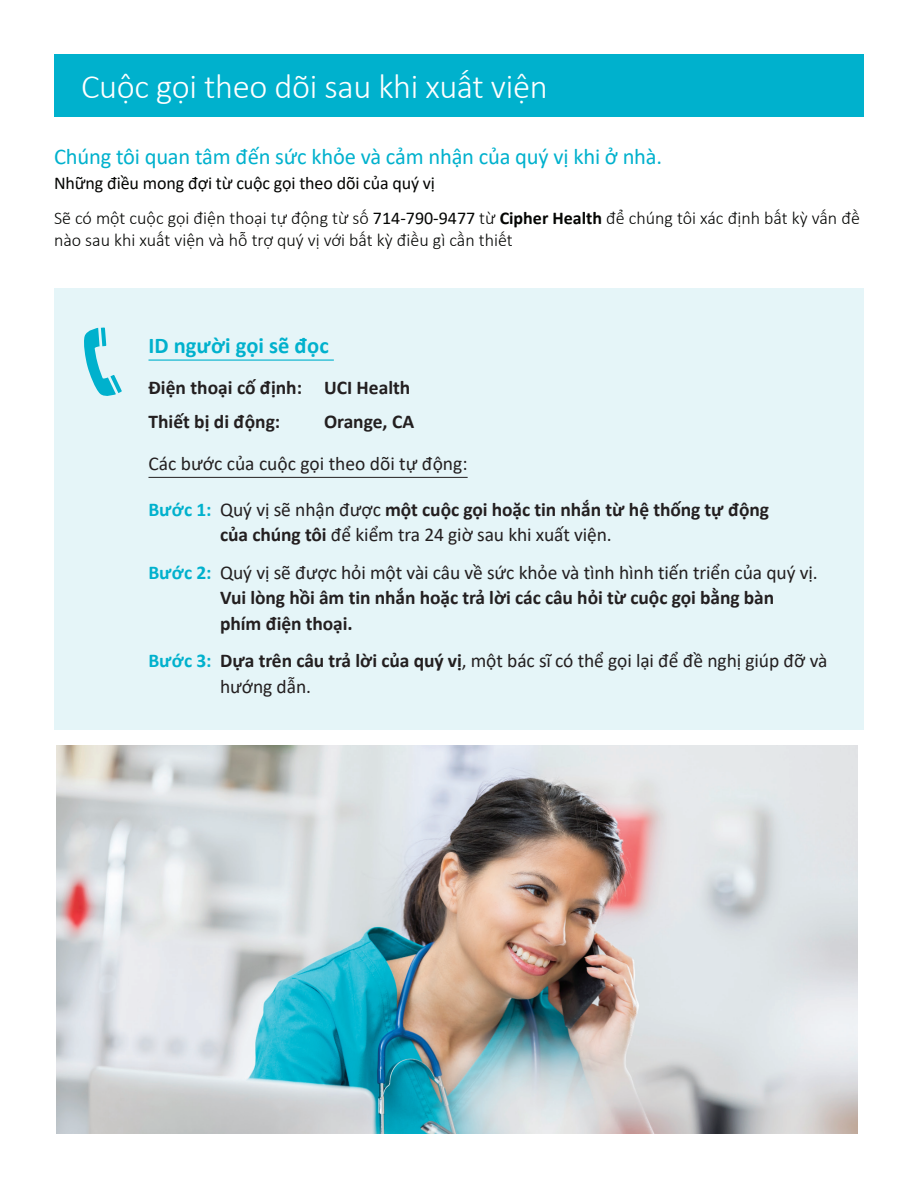
<style>
.page{position:relative;width:918px;height:1188px;background:#fff}
.page>*{position:absolute;margin:0;border:0;box-sizing:border-box;transform-origin:0 0}
.t1{font:300 34.5px "Calibri";letter-spacing:-.01em;color:#fff}
.t2{font:22.5px "Calibri";letter-spacing:-.01em;color:#00b1cd}
.t3{font:700 22.5px "Calibri";color:#00b1cd}
.t4{font:700 19.5px/25.5px "Calibri";letter-spacing:-.005em;color:#231f20}
.t5{font:19.5px/25.5px "Calibri";letter-spacing:-.005em;color:#231f20}
.t6{font:300 18px/35.1px "Calibri";color:#040503}
.s1{font-weight:400}
.s2{font-weight:700}
.s3{color:#00b1cd}
.s4{font-weight:700;color:#00b1cd}
</style>
<div class="page">
<div style="left:54px;top:54px;width:810px;height:63px;background:#00b1cd"></div>
<div style="left:54px;top:289px;width:810px;height:441px;background:#e5f5f8"></div>
<hr style="left:148px;top:360px;width:186px;height:1px;background:#00b1cd">
<hr style="left:148px;top:477px;width:320px;height:1px;background:#231f20">
<svg style="left:84px;top:328px;width:38px;height:68px"></svg>
<img style="left:56px;top:745px;width:801px;height:389px">
<h1 class="t1" style="left:81px;top:65px;width:468px">Cuộc gọi theo dõi sau khi xuất viện</h1>
<p class="t2" style="left:54px;top:141px;width:610px">Chúng tôi quan tâm đến sức khỏe và cảm nhận của quý vị khi ở nhà.</p>
<p class="t6" style="left:54px;top:166px;width:807px"><span class="s1">Những điều mong đợi từ cuộc gọi theo dõi của quý vị<br></span>Sẽ có một cuộc gọi điện thoại tự động từ số <span class="s1">714-790-9477</span> từ <span class="s2">Cipher Health</span> để chúng tôi xác định bất kỳ vấn đề</p>
<p class="t6" style="left:54px;top:222px;width:460px">nào sau khi xuất viện và hỗ trợ quý vị với bất kỳ điều gì cần thiết</p>
<p class="t3" style="left:148px;top:329px;width:182px">ID người gọi sẽ đọc</p>
<p class="t4" style="left:148px;top:371px;width:263px;line-height:33.6px">Điện thoại cố định: UCI Health<br>Thiết bị di động:</p>
<p class="t4" style="left:324px;top:409px;width:92px">Orange, CA</p>
<p class="t5" style="left:148px;top:450px;width:321px">Các bước của cuộc gọi theo dõi tự động:</p>
<p class="t4" style="left:220px;top:496px;width:550px;text-indent:-72px"><span class="s3">Bước 1:</span> <span class="s1">Quý vị sẽ nhận được</span> một cuộc gọi hoặc tin nhắn từ hệ thống tự động của chúng tôi <span class="s1">để kiểm tra 24 giờ sau khi xuất viện.</span></p>
<p class="t4" style="left:220px;top:559px;width:599px;text-indent:-72px"><span class="s3">Bước 2:</span> <span class="s1">Quý vị sẽ được hỏi một vài câu về sức khỏe và tình hình tiến triển của quý vị.<br></span>Vui lòng hồi âm tin nhắn hoặc trả lời các câu hỏi từ cuộc gọi bằng bàn phím điện thoại.</p>
<p class="t5" style="left:220px;top:647px;width:609px;text-indent:-72px"><span class="s4">Bước 3:</span> <span class="s2">Dựa trên câu trả lời của quý vị</span>, một bác sĩ có thể gọi lại để đề nghị giúp đỡ và hướng dẫn.</p>
</div>
